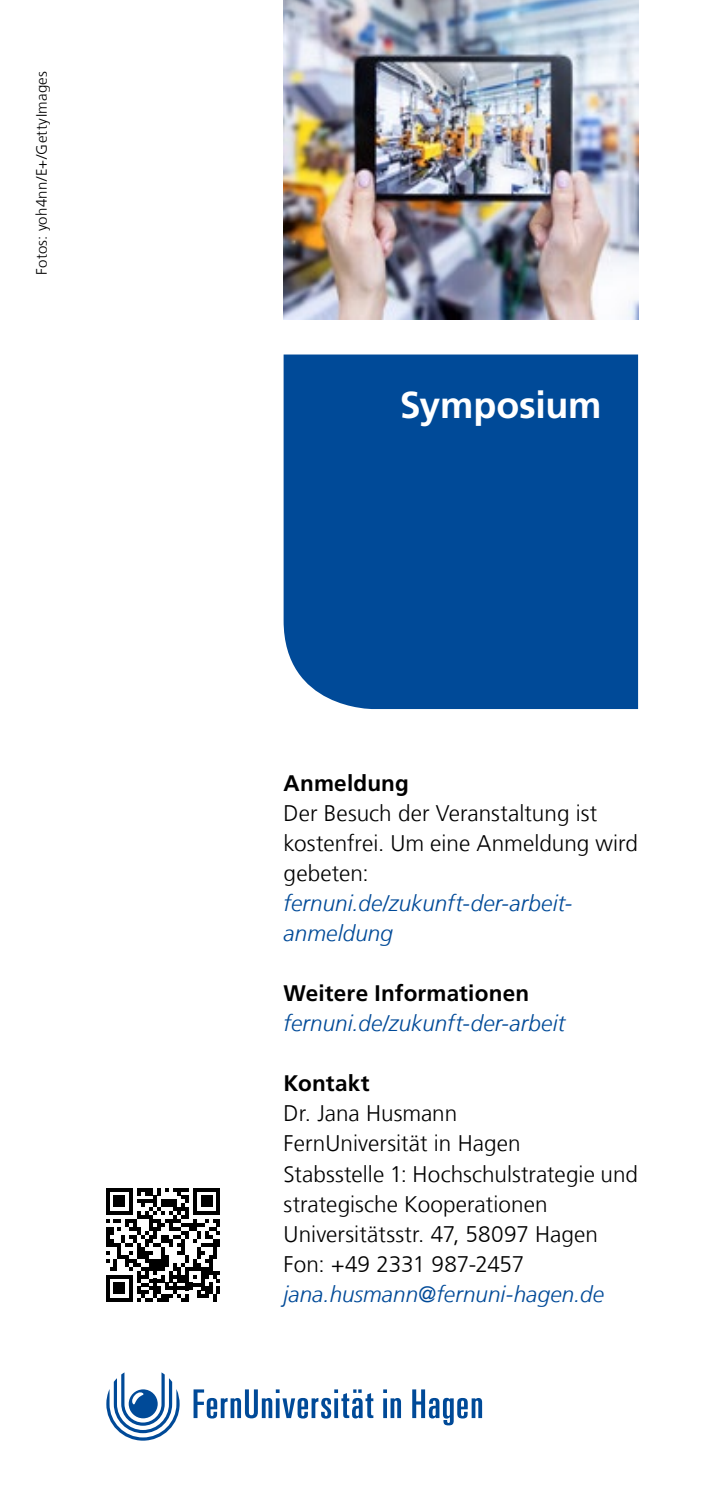
<style>
.page{position:relative;width:709px;height:1489px;background:#fff}
.page>*{position:absolute;margin:0;border:0;box-sizing:border-box;transform-origin:0 0}
.t1{font:700 37.5px "Frutiger LT Com";letter-spacing:-.005em;color:#fff}
.Fließtext{font:300 22.5px/30px "Frutiger LT Com";letter-spacing:.005em;color:#000}
.Hyperlinks__blau_kur{font:italic 300 22.5px "Frutiger LT Com";color:#004a98}
.Fließtext-2{font:italic 300 22.5px/30px "Frutiger LT Com";letter-spacing:.005em;color:#004a98}
.Fließtext_bold{font:700 22.5px "Frutiger LT Com";letter-spacing:.01em;color:#000}
.Fließtext-3{font:700 22.5px "Frutiger LT Com";letter-spacing:.005em;color:#000}
.t2{font:300 15px "Frutiger LT Com";letter-spacing:.02em;color:#000}
</style>
<div class="page">
<img style="left:283px;top:0;width:355px;height:319px">
<svg style="left:193px;top:1389px;width:289px;height:36px"></svg>
<svg style="left:106px;top:1372px;width:74px;height:68px"></svg>
<svg style="left:106px;top:1188px;width:114px;height:113px"></svg>
<div style="left:283px;top:354px;width:355px;height:355px;background:#004a98"></div>
<p class="t2" style="left:33px;top:275px;width:206px;rotate:-90deg">Fotos: yoh4nn/E+/GettyImages</p>
<p class="t1" style="left:400px;top:383px;width:203px">Symposium</p>
<p class="Fließtext_bold" style="left:283px;top:770px;width:127px">Anmeldung</p>
<p class="Fließtext" style="left:283px;top:798px;width:315px">Der Besuch der Veranstaltung ist</p>
<p class="Fließtext" style="left:283px;top:828px;width:356px">kostenfrei. Um eine Anmeldung wird gebeten:</p>
<p class="Fließtext-2" style="left:283px;top:888px;width:290px">fernuni.de/zukunft-der-arbeit&shy;anmeldung</p>
<p class="Fließtext_bold" style="left:283px;top:980px;width:247px">Weitere Informationen</p>
<p class="Hyperlinks__blau_kur" style="left:283px;top:1010px;width:283px">fernuni.de/zukunft-der-arbeit</p>
<p class="Fließtext-3" style="left:283px;top:1070px;width:87px">Kontakt</p>
<p class="Fließtext" style="left:283px;top:1098px;width:175px">Dr. Jana Husmann</p>
<p class="Fließtext" style="left:283px;top:1128px;width:238px">FernUniversität in Hagen</p>
<p class="Fließtext" style="left:283px;top:1158px;width:356px">Stabsstelle 1: Hochschulstrategie und strategische Kooperationen</p>
<p class="Fließtext" style="left:283px;top:1218px;width:316px">Universitätsstr. 47, 58097 Hagen</p>
<p class="Fließtext" style="left:283px;top:1248px;width:242px">Fon: +49 2331 987-2457</p>
<p class="Hyperlinks__blau_kur" style="left:283px;top:1280px;width:322px">jana.husmann@fernuni-hagen.de</p>
</div>
